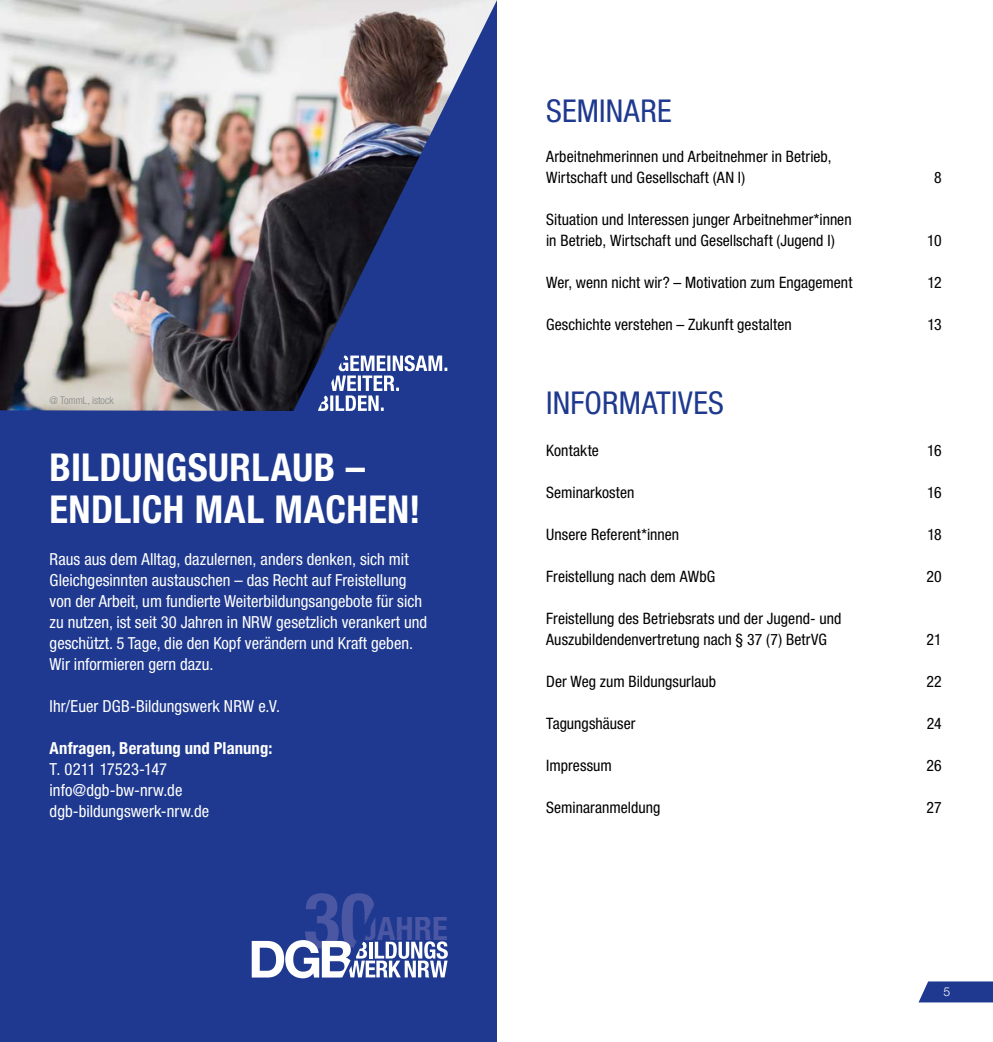
<style>
.page{position:relative;width:993px;height:1042px;background:#fff}
.page>*{position:absolute;margin:0;border:0;box-sizing:border-box;transform-origin:0 0}
.t1{font:700 condensed 38.5px/42px "Helvetica Neue LT Std";letter-spacing:.01em;color:#fff}
.t2{font:700 condensed 32.73px "Helvetica Neue LT Std";color:#4b57a3}
.t3{font:condensed 31.5px "Helvetica Neue LT Std";letter-spacing:.005em;color:#1e398f}
.t4{font:condensed 16.62px/21px "Helvetica Neue LT Std";color:#fff}
.t5{font:700 condensed 16.62px "Helvetica Neue LT Std";letter-spacing:.01em;color:#fff}
.t6{font:condensed 15.75px/21px "Helvetica Neue LT Std";letter-spacing:.005em;color:#000}
.t7{font:300 12.25px "Helvetica Neue LT Std";color:#fff}
.t8{font:300 condensed 10.5px "Helvetica Neue LT Std";color:#878786}
</style>
<div class="page">
<svg style="left:918px;top:981px;width:74px;height:21px;background:#334b99"></svg>
<div style="left:0;top:0;width:496px;height:1042px;background:#1e398f"></div>
<img style="left:0;top:0;width:497px;height:411px">
<svg style="left:318px;top:355px;width:129px;height:56px"></svg>
<svg style="left:251px;top:893px;width:196px;height:85px"></svg>
<p class="t8" style="left:50px;top:394px;width:65px">@ TommL, istock</p>
<h1 class="t1" style="left:50px;top:445px;width:372px">BILDUNGSURLAUB –<br>ENDLICH MAL MACHEN!</h1>
<p class="t4" style="left:50px;top:548px;width:379px">Raus aus dem Alltag, dazulernen, anders denken, sich mit Gleichgesinnten austauschen – das Recht auf Freistellung von der Arbeit, um fundierte Weiterbildungsangebote für sich zu nutzen, ist seit 30 Jahren in NRW gesetzlich verankert und geschützt. 5 Tage, die den Kopf verändern und Kraft geben.<br>Wir informieren gern dazu.</p>
<p class="t4" style="left:50px;top:695px;width:232px">Ihr/Euer DGB-Bildungswerk NRW e.V.</p>
<p class="t5" style="left:50px;top:737px;width:224px">Anfragen, Beratung und Planung:</p>
<p class="t4" style="left:50px;top:758px;width:161px">T. 0211 17523-147 info@dgb-bw-nrw.de dgb-bildungswerk-nrw.de</p>
<h2 class="t2" style="left:362px;top:909px;width:87px">JAHRE</h2>
<h3 class="t3" style="left:546px;top:92px;width:127px">SEMINARE</h3>
<p class="t6" style="left:546px;top:146px;width:287px">Arbeitnehmerinnen und Arbeitnehmer in Betrieb,<br>Wirtschaft und Gesellschaft (AN I)</p>
<p class="t6" style="left:546px;top:209px;width:307px">Situation und Interessen junger Arbeitnehmer*innen in Betrieb, Wirtschaft und Gesellschaft (Jugend I)</p>
<p class="t6" style="left:933px;top:167px;width:9px">8</p>
<p class="t6" style="left:926px;top:230px;width:16px">10</p>
<p class="t6" style="left:546px;top:272px;width:308px">Wer, wenn nicht wir? – Motivation zum Engagement</p>
<p class="t6" style="left:927px;top:272px;width:16px">12</p>
<p class="t6" style="left:546px;top:314px;width:247px">Geschichte verstehen – Zukunft gestalten</p>
<p class="t6" style="left:927px;top:314px;width:16px">13</p>
<h3 class="t3" style="left:546px;top:385px;width:179px">INFORMATIVES</h3>
<p class="t6" style="left:546px;top:440px;width:54px">Kontakte</p>
<p class="t6" style="left:926px;top:440px;width:16px">16</p>
<p class="t6" style="left:546px;top:482px;width:90px">Seminarkosten</p>
<p class="t6" style="left:926px;top:482px;width:16px">16</p>
<p class="t6" style="left:546px;top:524px;width:134px">Unsere Referent*innen</p>
<p class="t6" style="left:927px;top:524px;width:16px">18</p>
<p class="t6" style="left:546px;top:566px;width:171px">Freistellung nach dem AWbG</p>
<p class="t6" style="left:926px;top:566px;width:17px">20</p>
<p class="t6" style="left:546px;top:608px;width:297px">Freistellung des Betriebsrats und der Jugend- und<br>Auszubildendenvertretung nach § 37 (7) BetrVG</p>
<p class="t6" style="left:926px;top:629px;width:17px">21</p>
<p class="t6" style="left:546px;top:671px;width:171px">Der Weg zum Bildungsurlaub</p>
<p class="t6" style="left:926px;top:671px;width:17px">22</p>
<p class="t6" style="left:546px;top:713px;width:91px">Tagungshäuser</p>
<p class="t6" style="left:926px;top:713px;width:16px">24</p>
<p class="t6" style="left:546px;top:755px;width:67px">Impressum</p>
<p class="t6" style="left:926px;top:755px;width:17px">26</p>
<p class="t6" style="left:546px;top:797px;width:116px">Seminaranmeldung</p>
<p class="t6" style="left:926px;top:797px;width:17px">27</p>
<p class="t7" style="left:943px;top:984px;width:8px">5</p>
</div>
